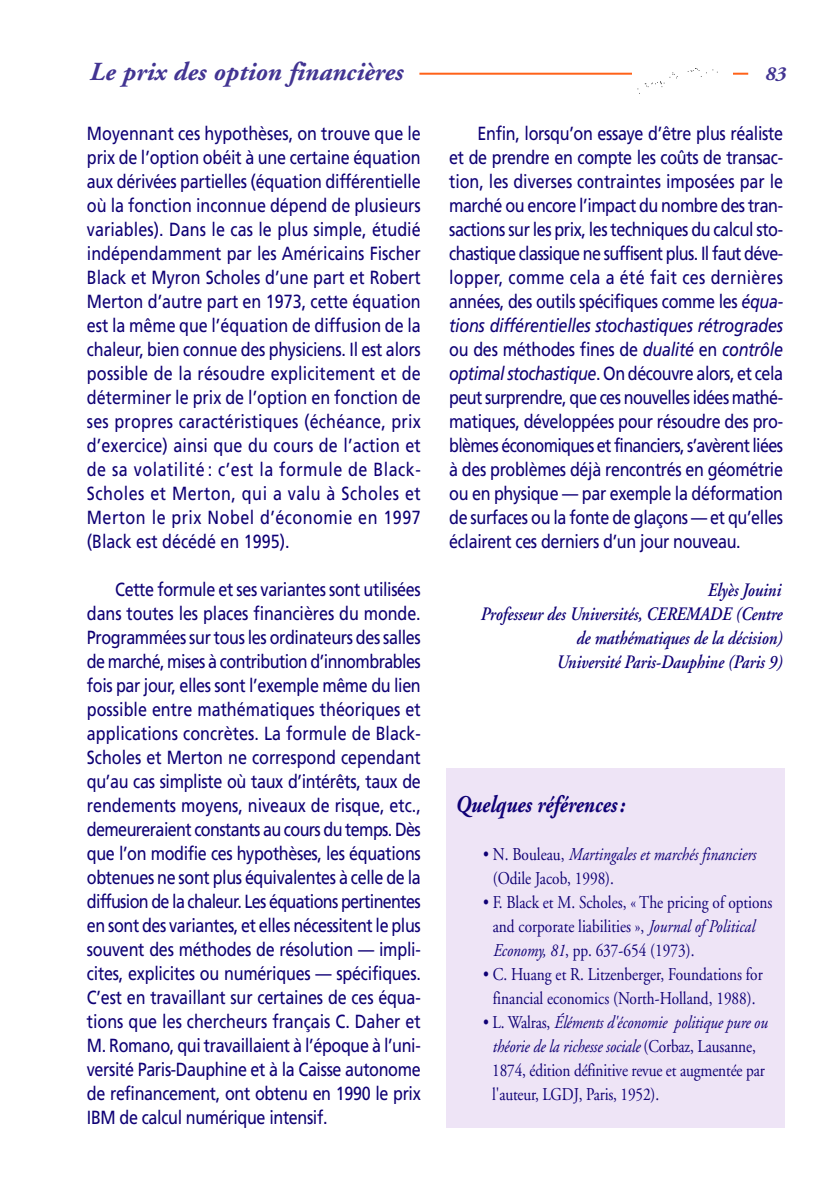
<style>
.page{position:relative;width:840px;height:1190px;background:#fff}
.page>*{position:absolute;margin:0;border:0;box-sizing:border-box;transform-origin:0 0}
.t1{font:italic 700 26px "Adobe Garamond";color:#423492}
.t2{font:italic 700 24px "Adobe Garamond";color:#0f0075;scale:.85 1}
.t3{font:italic 700 20px "Adobe Garamond";color:#423492}
.t4{font:19px/24px "Frutiger";letter-spacing:-.025em;color:#0f0075;text-align:justify;scale:.85 1}
.t5{font:italic 600 19px/24px "Adobe Garamond";color:#0f0075;text-align:right;scale:.85 1}
.t6{font:18px/24px "Adobe Garamond";color:#0f0075;scale:.85 1}
.t7{font:italic 18px/24px "Adobe Garamond";color:#0f0075;scale:.85 1}
.s1{font-style:italic}
.s2{font-style:normal}
</style>
<div class="page">
<hr style="left:419px;top:73px;width:329px;height:2px;background:#ff6219">
<div style="left:632px;top:49px;width:100px;height:53px;background:#fff"></div>
<img style="left:637px;top:68px;width:81px;height:26px">
<div style="left:447px;top:768px;width:338px;height:360px;background:#eee4f6"></div>
<h1 class="t1" style="left:89px;top:62px;width:315px">Le prix des option financières</h1>
<p class="t3" style="left:764px;top:66px;width:22px">83</p>
<p class="t4" style="left:87px;top:123px;width:394px">Moyennant ces hypothèses, on trouve que le prix de l’option obéit à une certaine équation aux dérivées partielles (équation différentielle où la fonction inconnue dépend de plusieurs variables). Dans le cas le plus simple, étudié indépendamment par les Américains Fischer Black et Myron Scholes d’une part et Robert Merton d’autre part en 1973, cette équation est la même que l’équation de diffusion de la chaleur, bien connue des physiciens. Il est alors possible de la résoudre explicitement et de déterminer le prix de l’option en fonction de ses propres caractéristiques (échéance, prix d’exercice) ainsi que du cours de l’action et de sa volatilité : c’est la formule de Black-Scholes et Merton, qui a valu à Scholes et Merton le prix Nobel d’économie en 1997 (Black est décédé en 1995).</p>
<p class="t4" style="left:87px;top:579px;width:394px;text-indent:28px">Cette formule et ses variantes sont utilisées dans toutes les places financières du monde.<br>Programmées sur tous les ordinateurs des salles de marché, mises à contribution d’innombrables fois par jour, elles sont l’exemple même du lien possible entre mathématiques théoriques et applications concrètes. La formule de Black-Scholes et Merton ne correspond cependant qu’au cas simpliste où taux d’intérêts, taux de rendements moyens, niveaux de risque, etc., demeureraient constants au cours du temps. Dès que l’on modifie ces hypothèses, les équations obtenues ne sont plus équivalentes à celle de la diffusion de la chaleur. Les équations pertinentes en sont des variantes, et elles nécessitent le plus souvent des méthodes de résolution — impli&shy;cites, explicites ou numériques — spécifiques.<br>C’est en travaillant sur certaines de ces équa&shy;tions que les chercheurs français C. Daher et M. Romano, qui travaillaient à l’époque à l’uni&shy;versité Paris-Dauphine et à la Caisse autonome de refinancement, ont obtenu en 1990 le prix IBM de calcul numérique intensif.</p>
<p class="t4" style="left:449px;top:123px;width:394px;text-indent:28px">Enfin, lorsqu’on essaye d’être plus réaliste et de prendre en compte les coûts de transac&shy;tion, les diverses contraintes imposées par le marché ou encore l’impact du nombre des tran&shy;sactions sur les prix, les techniques du calcul sto&shy;chastique classique ne suffisent plus. Il faut déve&shy;lopper, comme cela a été fait ces dernières années, des outils spécifiques comme les <span class="s1">équa&shy;tions différentielles stochastiques rétrogrades </span>ou des méthodes fines de <span class="s1">dualité</span> en <span class="s1">contrôle optimal stochastique</span>. On découvre alors, et cela peut surprendre, que ces nouvelles idées mathé&shy;matiques, développées pour résoudre des pro&shy;blèmes économiques et financiers, s’avèrent liées à des problèmes déjà rencontrés en géométrie ou en physique — par exemple la déformation de surfaces ou la fonte de glaçons — et qu’elles éclairent ces derniers d’un jour nouveau.</p>
<p class="t5" style="left:480px;top:580px;width:356px">Elyès Jouini<br>Professeur des Universités, CEREMADE (Centre de mathématiques de la décision)<br>Université Paris-Dauphine (Paris 9)</p>
<p class="t2" style="left:455px;top:795px;width:201px">Quelques références :</p>
<p class="t7" style="left:493px;top:844px;width:311px;text-indent:-10px"><span class="s2">• N. Bouleau,</span> Martingales et marchés financiers <span class="s2">(Odile Jacob, 1998).</span></p>
<p class="t6" style="left:493px;top:892px;width:331px;text-indent:-10px">• F. Black et M. Scholes, « The pricing of options and corporate liabilities », <span class="s1">Journal of Political<br>Economy, 81</span>, pp. 637-654 (1973).</p>
<p class="t6" style="left:483px;top:964px;width:331px;text-align:center">• C. Huang et R. Litzenberger, Foundations for financial economics (North-Holland, 1988).</p>
<p class="t6" style="left:492px;top:1012px;width:325px;text-indent:-9px">• L. Walras, <span class="s1">Éléments d'économie politique pure ou théorie de la richesse sociale</span> (Corbaz, Lausanne, 1874, édition définitive revue et augmentée par l'auteur, LGDJ, Paris, 1952).</p>
</div>
